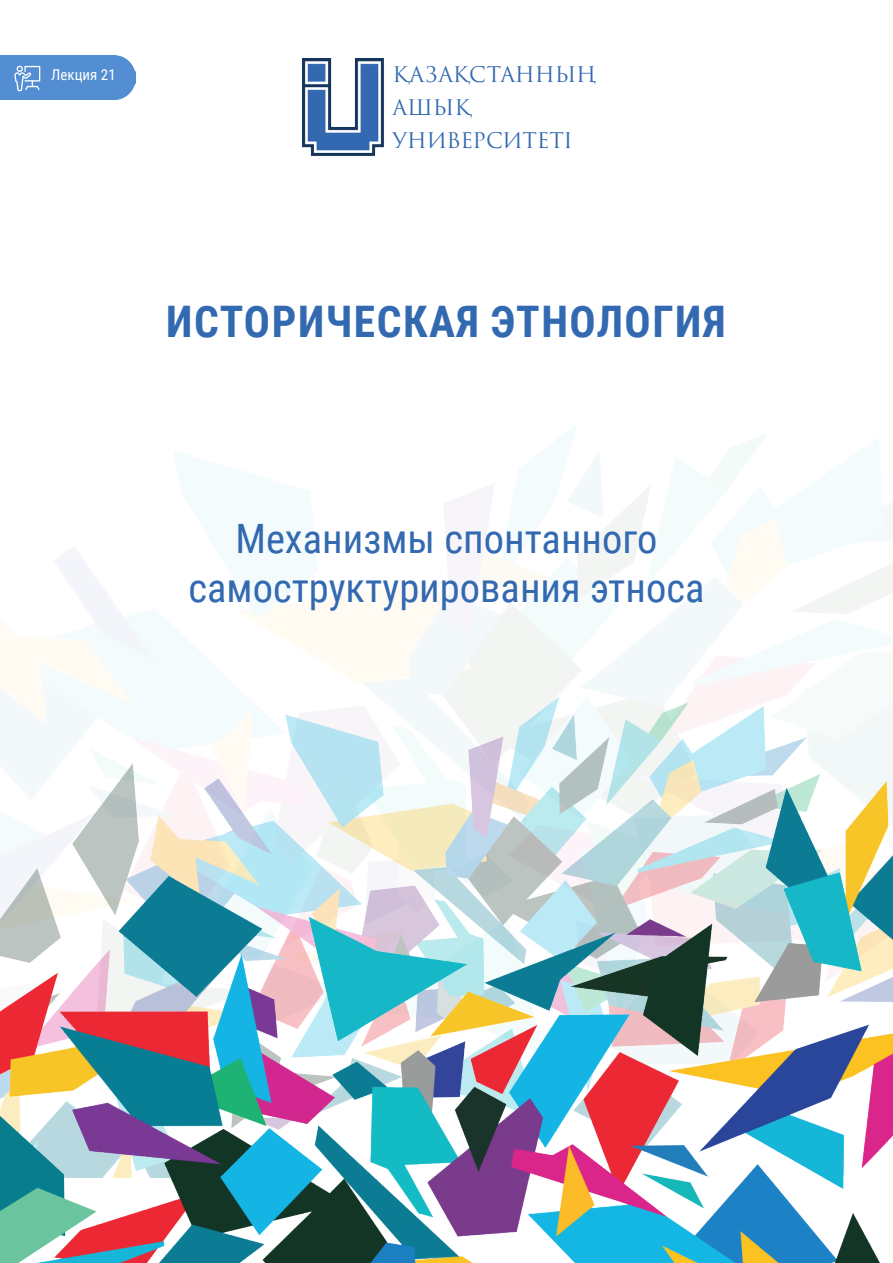
<style>
.page{position:relative;width:893px;height:1263px;background:#fff}
.page>*{position:absolute;margin:0;border:0;box-sizing:border-box;transform-origin:0 0}
.t1{font:700 43.5px "Roboto Condensed";letter-spacing:.035em;color:#3269b1}
.t2{font:40.5px/48.6px "Roboto Condensed";color:#3269b1;text-align:center}
.t3{font:21px "Trajan Pro 3";letter-spacing:-.01em;color:#3269b1}
.t4{font:15px "Roboto Condensed";color:#fff}
</style>
<div class="page">
<img style="left:0;top:425px;width:893px;height:638px">
<img style="left:302px;top:58px;width:82px;height:98px">
<img style="left:0;top:696px;width:892px;height:33px">
<img style="left:0;top:729px;width:892px;height:534px">
<div style="left:0;top:55px;width:136px;height:45px;background:#538dd2"></div>
<svg style="left:14px;top:66px;width:26px;height:25px"></svg>
<p class="t4" style="left:51px;top:64px;width:66px">Лекция 21</p>
<p class="t3" style="left:393px;top:60px;width:205px">ҚАЗАҚСТАННЫҢ</p>
<p class="t3" style="left:393px;top:93px;width:80px">АШЫҚ</p>
<p class="t3" style="left:393px;top:126px;width:182px">УНИВЕРСИТЕТІ</p>
<p class="t1" style="left:166px;top:291px;width:561px">ИСТОРИЧЕСКАЯ ЭТНОЛОГИЯ</p>
<p class="t2" style="left:188px;top:513px;width:518px">Механизмы спонтанного самоструктурирования этноса</p>
</div>
